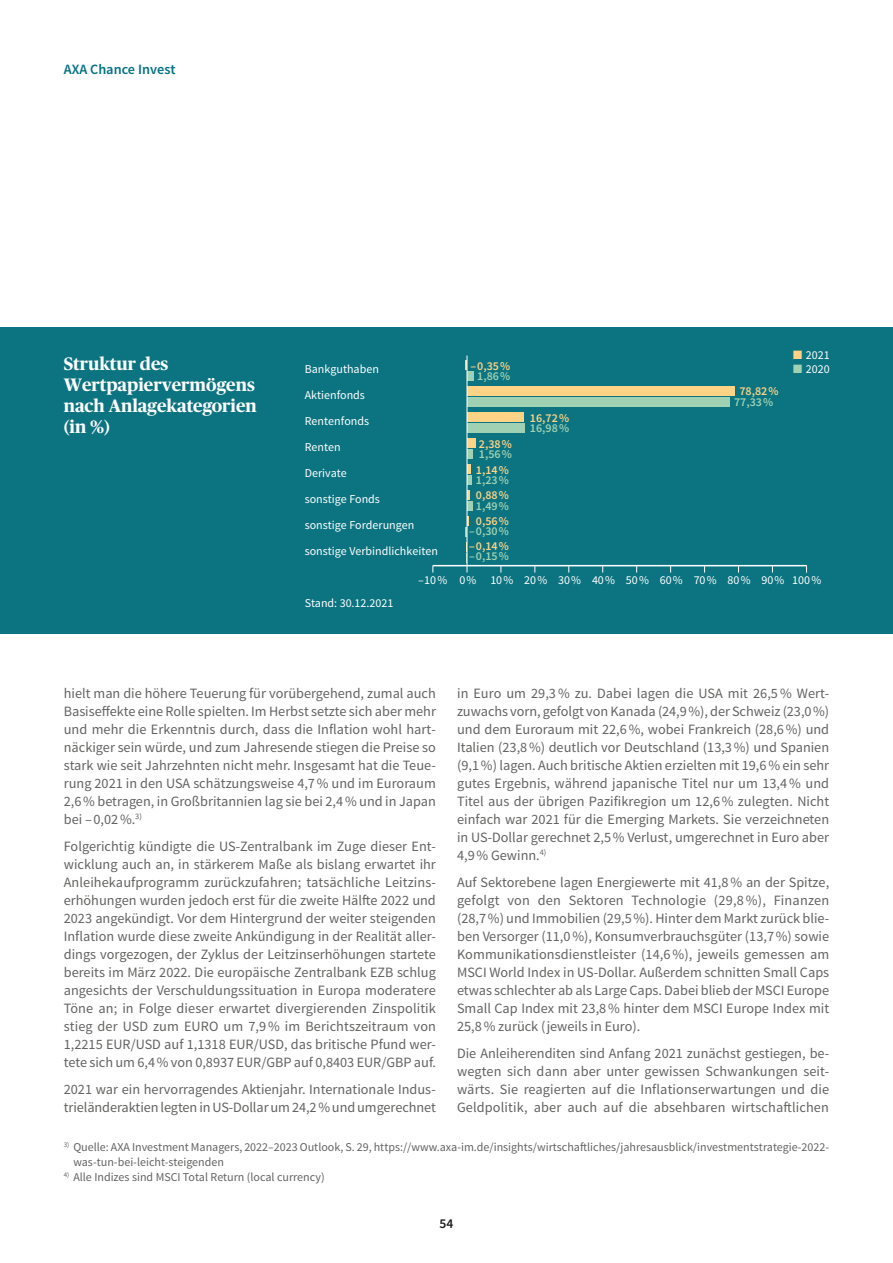
<style>
.page{position:relative;width:893px;height:1263px;background:#fff}
.page>*{position:absolute;margin:0;border:0;box-sizing:border-box;transform-origin:0 0}
.t1{font:700 18px/21px "Publico Headline";color:#fff}
.t2{font:14.25px/18px "Source Sans Pro";color:#636362;text-align:justify}
.t3{font:600 14.25px "Source Sans Pro";color:#007282}
.t4{font:600 13.5px "Source Sans Pro";color:#1a1a18}
.t5{font:12px/15px "Source Sans Pro";color:#636362}
.t6{font:12px/26px "Source Sans Pro";color:#fff}
.t7{font:600 12px "Source Sans Pro";color:#fed385}
.t8{font:600 12px "Source Sans Pro";color:#9fd1b2}
.s1{color:#fed385}
.s2{color:#9fd1b2}
</style>
<div class="page">
<div style="left:0;top:327px;width:893px;height:306px;background:#0c7481"></div>
<hr style="left:433px;top:565px;width:374px;height:1px;background:#fff">
<div style="left:467px;top:371px;width:6px;height:9px;background:#9fd1b2"></div>
<div style="left:467px;top:397px;width:263px;height:9px;background:#9fd1b2"></div>
<div style="left:467px;top:423px;width:58px;height:9px;background:#9fd1b2"></div>
<div style="left:467px;top:449px;width:5px;height:9px;background:#9fd1b2"></div>
<div style="left:467px;top:501px;width:5px;height:9px;background:#9fd1b2"></div>
<div style="left:467px;top:387px;width:268px;height:9px;background:#fed385"></div>
<div style="left:467px;top:413px;width:57px;height:9px;background:#fed385"></div>
<div style="left:467px;top:439px;width:8px;height:9px;background:#fed385"></div>
<svg style="left:468px;top:465px;width:3px;height:19px"></svg>
<svg style="left:468px;top:491px;width:2px;height:9px"></svg>
<svg style="left:466px;top:517px;width:3px;height:19px"></svg>
<svg style="left:466px;top:543px;width:1px;height:19px"></svg>
<hr style="left:467px;top:356px;width:1px;height:216px;background:#fff">
<p class="t3" style="left:64px;top:61px;width:113px">AXA Chance Invest</p>
<p class="t1" style="left:64px;top:352px;width:195px">Struktur des<br>Wertpapiervermögens nach Anlagekategorien (in %)</p>
<p class="t6" style="left:793px;top:342px;width:38px"><span class="s1">■</span> 2021</p>
<p class="t7" style="left:470px;top:358px;width:42px">–0,35%</p>
<p class="t8" style="left:477px;top:368px;width:35px">1,86%</p>
<p class="t6" style="left:305px;top:356px;width:76px">Bankguthaben</p>
<p class="t6" style="left:793px;top:356px;width:38px"><span class="s2">■</span> 2020</p>
<p class="t6" style="left:305px;top:382px;width:135px">Aktienfonds<br>Rentenfonds<br>Renten<br>Derivate<br>sonstige Fonds<br>sonstige Forderungen sonstige Verbindlichkeiten</p>
<p class="t6" style="left:660px;top:567px;width:25px">60%</p>
<p class="t6" style="left:727px;top:567px;width:25px">80%</p>
<p class="t7" style="left:739px;top:383px;width:41px">78,82%</p>
<p class="t8" style="left:734px;top:394px;width:41px">77,33%</p>
<p class="t7" style="left:530px;top:410px;width:41px">16,72%</p>
<p class="t8" style="left:530px;top:421px;width:41px">16,98%</p>
<p class="t7" style="left:479px;top:436px;width:35px">2,38%</p>
<p class="t8" style="left:479px;top:447px;width:35px">1,56%</p>
<p class="t7" style="left:476px;top:462px;width:35px">1,14%</p>
<p class="t8" style="left:476px;top:472px;width:35px">1,23%</p>
<p class="t7" style="left:476px;top:513px;width:35px">0,56%</p>
<p class="t8" style="left:469px;top:523px;width:42px">–0,30%</p>
<p class="t7" style="left:469px;top:538px;width:42px">–0,14%</p>
<p class="t8" style="left:469px;top:549px;width:42px">–0,15%</p>
<p class="t7" style="left:476px;top:487px;width:35px">0,88%</p>
<p class="t8" style="left:476px;top:499px;width:35px">1,49%</p>
<p class="t6" style="left:418px;top:567px;width:31px">–10%</p>
<p class="t6" style="left:524px;top:567px;width:58px">20% 30%</p>
<p class="t6" style="left:459px;top:567px;width:55px">0% 10%</p>
<p class="t6" style="left:694px;top:567px;width:25px">70%</p>
<p class="t6" style="left:592px;top:567px;width:58px">40% 50%</p>
<p class="t6" style="left:761px;top:567px;width:61px">90% 100%</p>
<p class="t6" style="left:305px;top:591px;width:90px">Stand: 30.12.2021</p>
<p class="t2" style="left:64px;top:685px;width:374px">hielt man die höhere Teuerung für vorübergehend, zumal auch Basiseffekte eine Rolle spielten. Im Herbst setzte sich aber mehr und mehr die Erkenntnis durch, dass die Inflation wohl hart&shy;näckiger sein würde, und zum Jahresende stiegen die Preise so stark wie seit Jahrzehnten nicht mehr. Insgesamt hat die Teue&shy;rung 2021 in den USA schätzungsweise 4,7% und im Euroraum 2,6% betragen, in Großbritannien lag sie bei 2,4% und in Japan bei –0,02%.<sup>3)</sup></p>
<p class="t2" style="left:64px;top:838px;width:374px">Folgerichtig kündigte die US-Zentralbank im Zuge dieser Ent&shy;wicklung auch an, in stärkerem Maße als bislang erwartet ihr Anleihekaufprogramm zurückzufahren; tatsächliche Leitzins&shy;erhöhungen wurden jedoch erst für die zweite Hälfte 2022 und 2023 angekündigt. Vor dem Hintergrund der weiter steigenden Inflation wurde diese zweite Ankündigung in der Realität aller&shy;dings vorgezogen, der Zyklus der Leitzinserhöhungen startete bereits im März 2022. Die europäische Zentralbank EZB schlug angesichts der Verschuldungssituation in Europa moderatere Töne an; in Folge dieser erwartet divergierenden Zinspolitik stieg der USD zum EURO um 7,9% im Berichtszeitraum von 1,2215 EUR/USD auf 1,1318 EUR/USD, das britische Pfund wer&shy;tete sich um 6,4% von 0,8937 EUR/GBP auf 0,8403 EUR/GBP auf.</p>
<p class="t2" style="left:64px;top:1081px;width:374px">2021 war ein hervorragendes Aktienjahr. Internationale Indus&shy;trieländeraktien legten in US-Dollar um 24,2% und umgerechnet</p>
<p class="t2" style="left:457px;top:685px;width:374px">in Euro um 29,3 % zu. Dabei lagen die USA mit 26,5 % Wert&shy;zuwachs vorn, gefolgt von Kanada (24,9%), der Schweiz (23,0%) und dem Euroraum mit 22,6%, wobei Frankreich (28,6%) und Italien (23,8%) deutlich vor Deutschland (13,3%) und Spanien (9,1%) lagen. Auch britische Aktien erzielten mit 19,6% ein sehr gutes Ergebnis, während japanische Titel nur um 13,4 % und Titel aus der übrigen Pazifikregion um 12,6% zulegten. Nicht einfach war 2021 für die Emerging Markets. Sie verzeichneten in US-Dollar gerechnet 2,5% Verlust, umgerechnet in Euro aber 4,9% Gewinn.<sup>4)</sup></p>
<p class="t2" style="left:457px;top:874px;width:374px">Auf Sektorebene lagen Energiewerte mit 41,8% an der Spitze, gefolgt von den Sektoren Technologie (29,8 %), Finanzen (28,7%) und Immobilien (29,5%). Hinter dem Markt zurück blie&shy;ben Versorger (11,0%), Konsumverbrauchsgüter (13,7%) sowie Kommunikationsdienstleister (14,6 %), jeweils gemessen am MSCI World Index in US-Dollar. Außerdem schnitten Small Caps etwas schlechter ab als Large Caps. Dabei blieb der MSCI Europe Small Cap Index mit 23,8% hinter dem MSCI Europe Index mit 25,8% zurück (jeweils in Euro).</p>
<p class="t2" style="left:457px;top:1045px;width:374px">Die Anleiherenditen sind Anfang 2021 zunächst gestiegen, be&shy;wegten sich dann aber unter gewissen Schwankungen seit&shy;wärts. Sie reagierten auf die Inflationserwartungen und die Geldpolitik, aber auch auf die absehbaren wirtschaftlichen</p>
<p class="t5" style="left:73px;top:1139px;width:757px;text-indent:-10px"><sup>3)</sup> Quelle: AXA Investment Managers, 2022–2023 Outlook, S. 29, https://www.axa-im.de/insights/wirtschaftliches/jahresausblick/investmentstrategie-2022- was-tun-bei-leicht-steigenden</p>
<p class="t5" style="left:64px;top:1169px;width:262px"><sup>4)</sup> Alle Indizes sind MSCI Total Return (local currency)</p>
<p class="t4" style="left:440px;top:1215px;width:15px">54</p>
</div>
